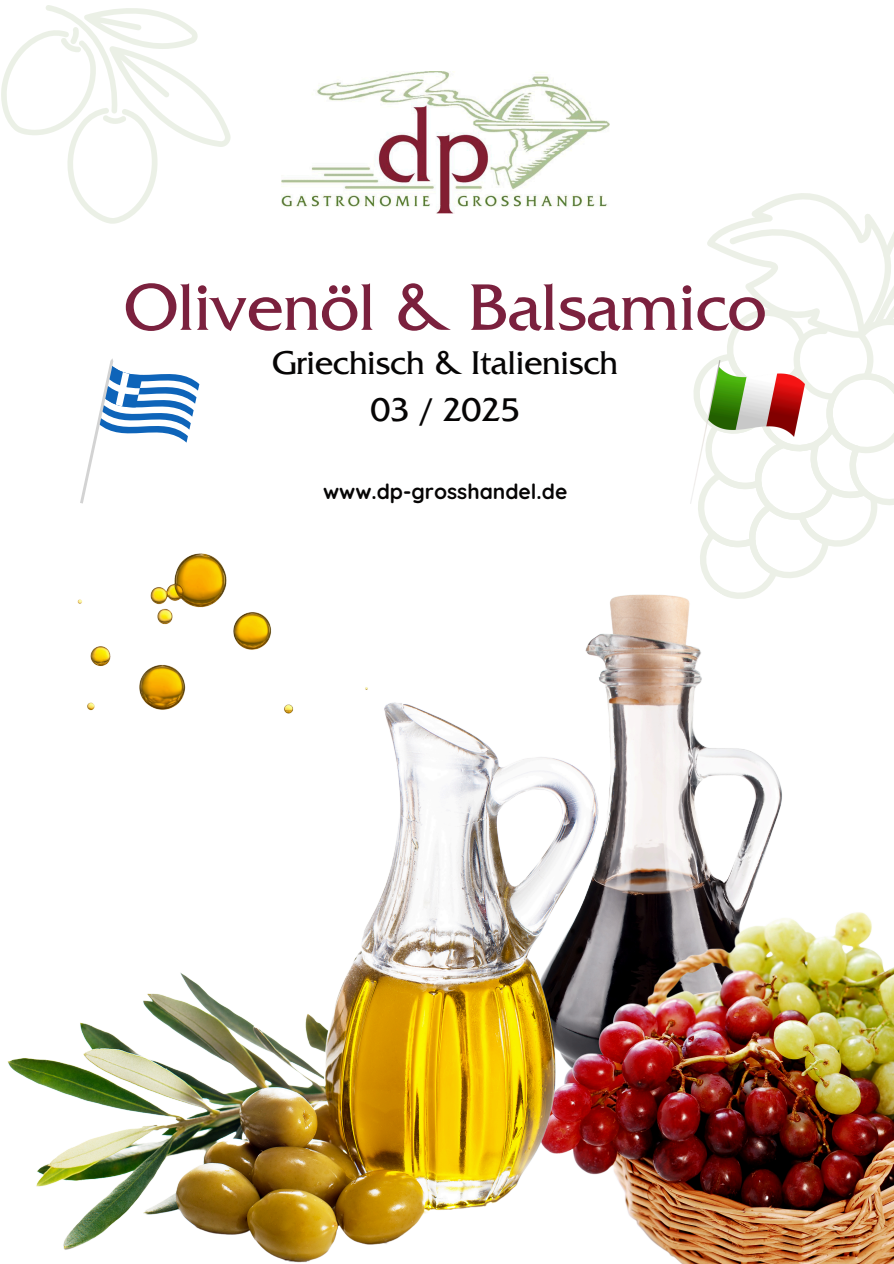
<style>
.page{position:relative;width:894px;height:1264px;background:#fff}
.page>*{position:absolute;margin:0;border:0;box-sizing:border-box;transform-origin:0 0}
.t1{font:69px "Friz Quadrata Std";color:#7b213e}
.t2{font:34.5px/47.2px "Friz Quadrata Std";color:#060505;text-align:center}
.t3{font:700 21px "Quicksand";color:#060505}
</style>
<div class="page">
<img style="left:281px;top:71px;width:328px;height:143px">
<svg style="left:1px;top:5px;width:230px;height:219px"></svg>
<img style="left:596px;top:594px;width:186px;height:317px">
<svg style="left:678px;top:193px;width:215px;height:421px"></svg>
<img style="left:701px;top:911px;width:192px;height:352px">
<img style="left:7px;top:637px;width:694px;height:626px">
<img style="left:44px;top:503px;width:374px;height:248px">
<img style="left:690px;top:361px;width:114px;height:142px">
<svg style="left:80px;top:358px;width:119px;height:145px"></svg>
<p class="t1" style="left:124px;top:283px;width:643px">Olivenöl &amp; Balsamico</p>
<p class="t2" style="left:272px;top:344px;width:347px">Griechisch &amp; Italienisch<br>03 / 2025</p>
<p class="t3" style="left:323px;top:478px;width:246px">www.dp-grosshandel.de</p>
</div>
